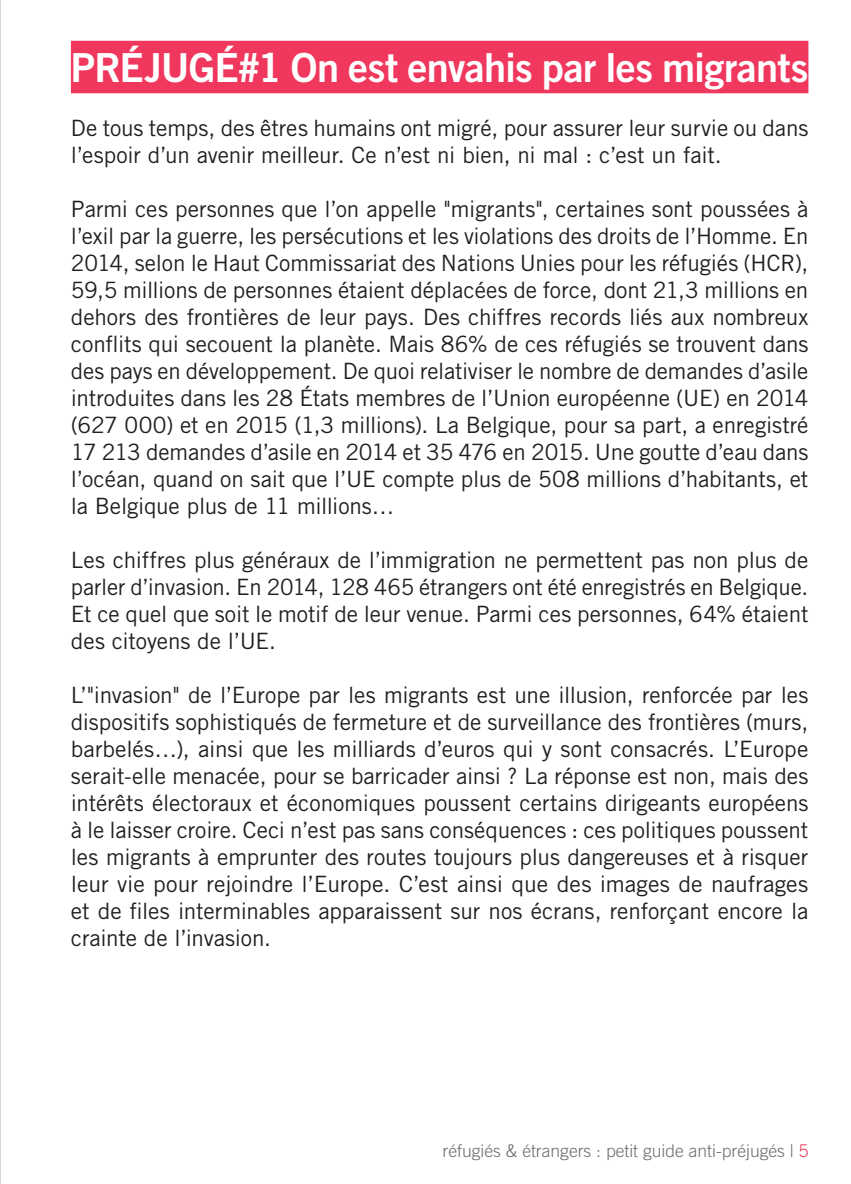
<style>
.page{position:relative;width:851px;height:1184px;background:#fff}
.page>*{position:absolute;margin:0;border:0;box-sizing:border-box;transform-origin:0 0}
.t1{font:40px "Trade Gothic LT Bold Two";letter-spacing:-.02em;color:#fff}
.t2{font:22.5px/27px "Trade Gothic LT";letter-spacing:-.005em;color:#231f20;text-align:justify}
.t3{font:300 17.5px "Trade Gothic LT";color:#6c6d70}
.s1{color:#f0385e}
</style>
<div class="page">
<div style="left:71px;top:41px;width:737px;height:52px;background:#f0385e"></div>
<h1 class="t1" style="left:71px;top:43px;width:739px">PRÉJUGÉ#1 On est envahis par les migrants</h1>
<p class="t2" style="left:71px;top:114px;width:739px">De tous temps, des êtres humains ont migré, pour assurer leur survie ou dans l’espoir d’un avenir meilleur. Ce n’est ni bien, ni mal : c’est un fait.</p>
<p class="t2" style="left:71px;top:195px;width:739px">Parmi ces personnes que l’on appelle "migrants", certaines sont poussées à l’exil par la guerre, les persécutions et les violations des droits de l’Homme. En 2014, selon le Haut Commissariat des Nations Unies pour les réfugiés (HCR), 59,5 millions de personnes étaient déplacées de force, dont 21,3 millions en dehors des frontières de leur pays. Des chiffres records liés aux nombreux conflits qui secouent la planète. Mais 86% de ces réfugiés se trouvent dans des pays en développement. De quoi relativiser le nombre de demandes d’asile introduites dans les 28 États membres de l’Union européenne (UE) en 2014 (627 000) et en 2015 (1,3 millions). La Belgique, pour sa part, a enregistré 17 213 demandes d’asile en 2014 et 35 476 en 2015. Une goutte d’eau dans l’océan, quand on sait que l’UE compte plus de 508 millions d’habitants, et la Belgique plus de 11 millions…</p>
<p class="t2" style="left:71px;top:546px;width:739px">Les chiffres plus généraux de l’immigration ne permettent pas non plus de parler d’invasion. En 2014, 128 465 étrangers ont été enregistrés en Belgique.<br>Et ce quel que soit le motif de leur venue. Parmi ces personnes, 64% étaient des citoyens de l’UE.</p>
<p class="t2" style="left:71px;top:681px;width:739px">L’"invasion" de l’Europe par les migrants est une illusion, renforcée par les dispositifs sophistiqués de fermeture et de surveillance des frontières (murs, barbelés…), ainsi que les milliards d’euros qui y sont consacrés. L’Europe serait-elle menacée, pour se barricader ainsi ? La réponse est non, mais des intérêts électoraux et économiques poussent certains dirigeants européens à le laisser croire. Ceci n’est pas sans conséquences : ces politiques poussent les migrants à emprunter des routes toujours plus dangereuses et à risquer leur vie pour rejoindre l’Europe. C’est ainsi que des images de naufrages et de files interminables apparaissent sur nos écrans, renforçant encore la crainte de l’invasion.</p>
<p class="t3" style="left:442px;top:1139px;width:367px">réfugiés &amp; étrangers : petit guide anti-préjugés | <span class="s1">5</span></p>
</div>
